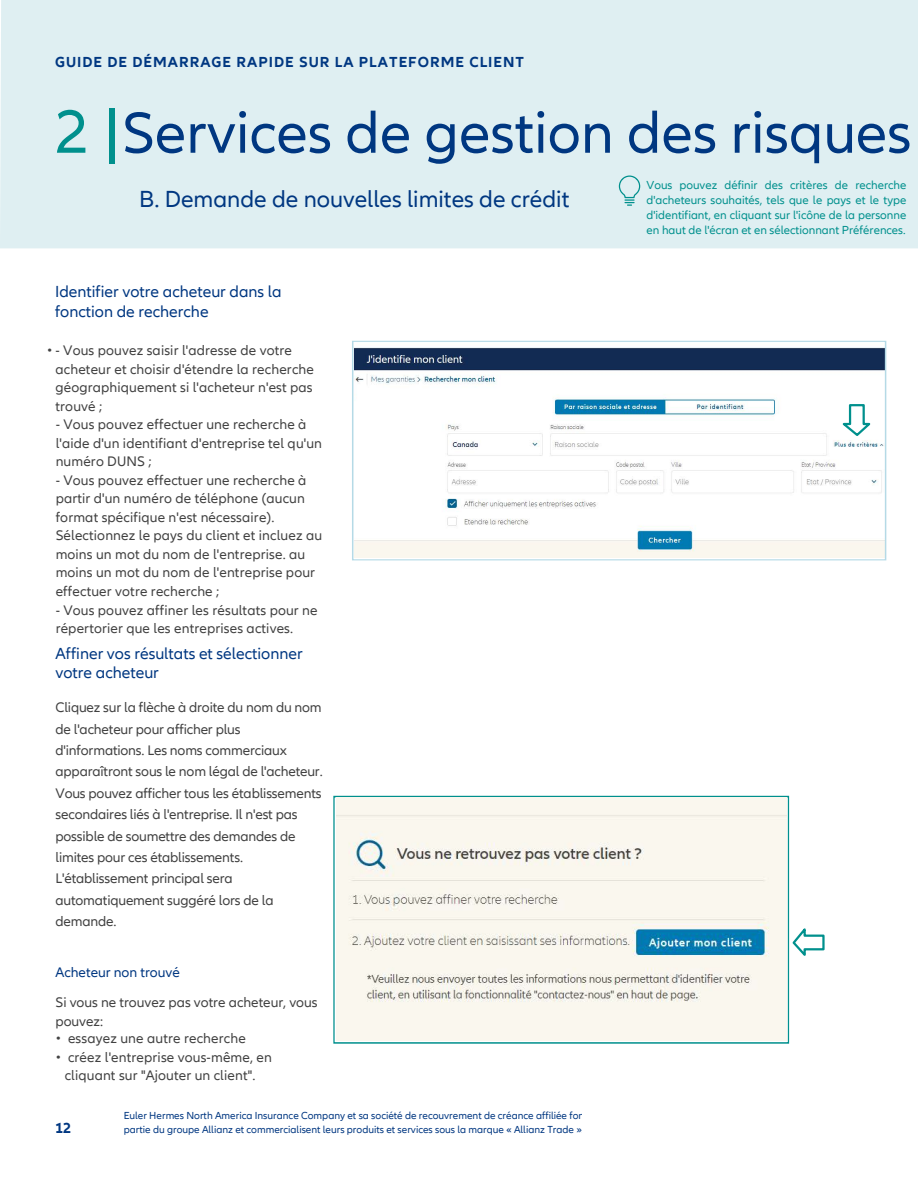
<style>
.page{position:relative;width:918px;height:1188px;background:#fff}
.page>*{position:absolute;margin:0;border:0;box-sizing:border-box;transform-origin:0 0}
.t1{font:60px "Allianz Neo";color:#003781}
.t2{font:24px "Allianz Neo";color:#003781}
.t3{font:16.5px/20.2px "Allianz Neo";color:#003781}
.t4{font:700 15px "Allianz Neo";letter-spacing:.07em;color:#003781}
.t5{font:700 15px "Allianz Neo";color:#003781}
.t6{font:14.25px/18.6px "Allianz Neo";letter-spacing:.01em;color:#414141}
.t7{font:14.25px/21.3px "Allianz Neo";letter-spacing:-.01em;color:#414141}
.t8{font:14.25px "Allianz Neo";color:#003781}
.t9{font:12px/15px "Allianz Neo";color:#00908d;text-align:justify}
.t10{font:10.5px/13.5px "Allianz Neo";color:#003781}
.s1{font-size:63.45px;color:#00908d}
</style>
<div class="page">
<img style="left:354px;top:347px;width:530px;height:211px">
<div style="left:0;top:0;width:918px;height:248px;background:#dfeff2"></div>
<div style="left:352px;top:341px;width:534px;height:219px;border:1px solid #b5dae6"></div>
<svg style="left:619px;top:176px;width:21px;height:30px"></svg>
<svg style="left:838px;top:403px;width:34px;height:35px"></svg>
<div style="left:333px;top:796px;width:456px;height:248px;border:1px solid #00908d"></div>
<svg style="left:792px;top:928px;width:33px;height:28px"></svg>
<img style="left:337px;top:797px;width:449px;height:244px">
<p class="t4" style="left:55px;top:53px;width:471px">GUIDE DE DÉMARRAGE RAPIDE SUR LA PLATEFORME CLIENT</p>
<h1 class="t1" style="left:55px;top:99px;width:858px"><span class="s1">2 |</span>Services de gestion des risques</h1>
<h2 class="t2" style="left:139px;top:186px;width:432px">B. Demande de nouvelles limites de crédit</h2>
<p class="t3" style="left:55px;top:281px;width:228px">Identifier votre acheteur dans la fonction de recherche</p>
<p class="t6" style="left:56px;top:342px;width:260px;text-indent:-9px">• - Vous pouvez saisir l'adresse de votre acheteur et choisir d'étendre la recherche géographiquement si l'acheteur n'est pas trouvé ;</p>
<p class="t6" style="left:56px;top:416px;width:268px">- Vous pouvez effectuer une recherche à l'aide d'un identifiant d'entreprise tel qu'un numéro DUNS ;</p>
<p class="t6" style="left:56px;top:471px;width:268px">- Vous pouvez effectuer une recherche à partir d'un numéro de téléphone (aucun format spécifique n'est nécessaire).<br>Sélectionnez le pays du client et incluez au moins un mot du nom de l'entreprise. au moins un mot du nom de l'entreprise pour effectuer votre recherche ;</p>
<p class="t6" style="left:56px;top:601px;width:263px">- Vous pouvez affiner les résultats pour ne répertorier que les entreprises actives.</p>
<p class="t3" style="left:56px;top:644px;width:249px;line-height:19.8px">Affiner vos résultats et sélectionner votre acheteur</p>
<p class="t7" style="left:56px;top:697px;width:269px">Cliquez sur la flèche à droite du nom du nom de l'acheteur pour afficher plus d'informations. Les noms commerciaux apparaîtront sous le nom légal de l'acheteur.<br>Vous pouvez afficher tous les établissements secondaires liés à l'entreprise. Il n'est pas possible de soumettre des demandes de limites pour ces établissements.<br>L'établissement principal sera automatiquement suggéré lors de la demande.</p>
<p class="t8" style="left:56px;top:964px;width:126px">Acheteur non trouvé</p>
<p class="t6" style="left:56px;top:993px;width:264px">Si vous ne trouvez pas votre acheteur, vous pouvez:</p>
<p class="t6" style="left:55px;top:1030px;width:192px">• essayez une autre recherche</p>
<p class="t6" style="left:55px;top:1048px;width:218px;text-align:center">• créez l'entreprise vous-même, en cliquant sur "Ajouter un client".</p>
<p class="t5" style="left:55px;top:1119px;width:18px">12</p>
<p class="t10" style="left:124px;top:1109px;width:465px">Euler Hermes North America Insurance Company et sa société de recouvrement de créance affiliée font partie du groupe Allianz et commercialisent leurs produits et services sous la marque « Allianz Trade ».</p>
<p class="t9" style="left:647px;top:178px;width:261px">Vous pouvez définir des critères de recherche d'acheteurs souhaités, tels que le pays et le type d'identifiant, en cliquant sur l'icône de la personne en haut de l'écran et en sélectionnant Préférences.</p>
</div>
